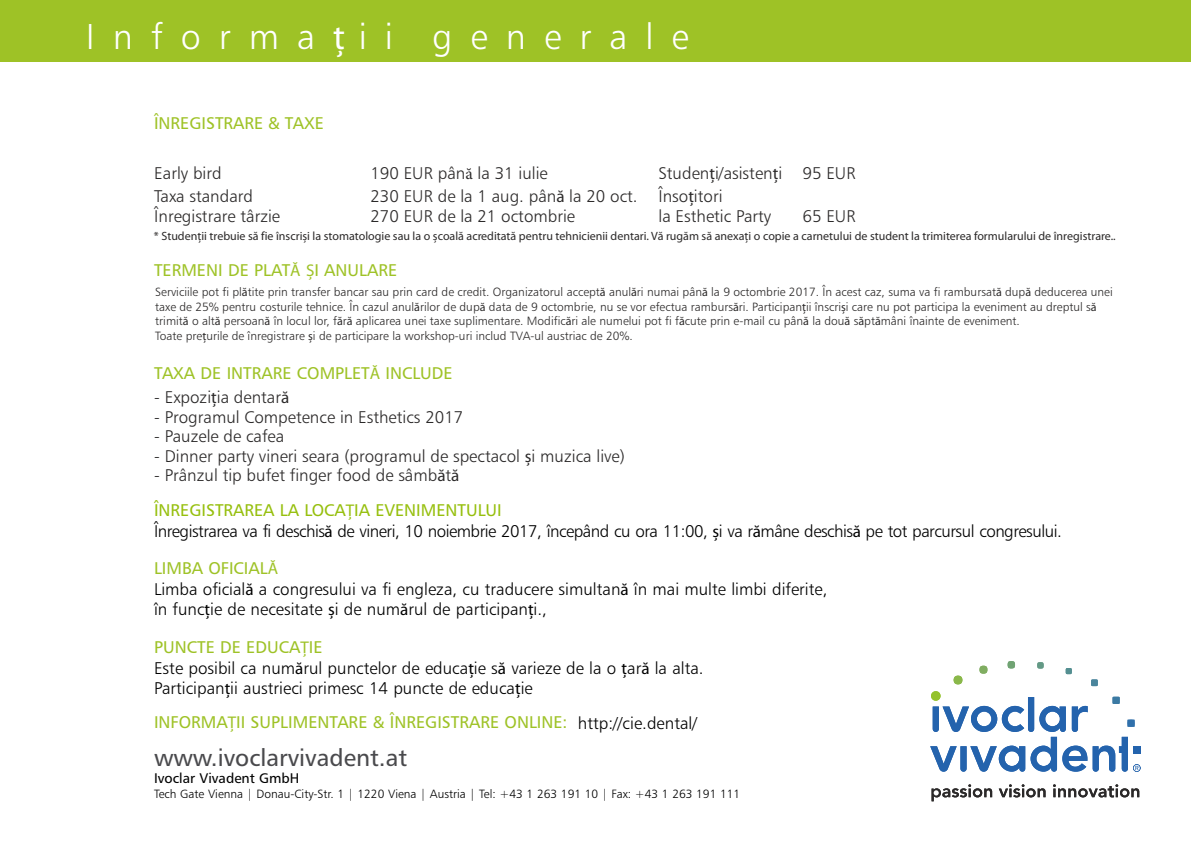
<style>
.page{position:relative;width:1191px;height:842px;background:#fff}
.page>*{position:absolute;margin:0;border:0;box-sizing:border-box;transform-origin:0 0}
.t1{font:36px "Humanist 777 BT Light B";letter-spacing:.5em;color:#fff}
.t2{font:24px "Humanist 777 BT Roman B";color:#4a4a4d}
.t3{font:17px "Humanist 777 BT Light B";color:#2b2929}
.t4{font:17px/20px "Humanist 777 BT Light B";color:#000}
.t5{font:17px "Humanist 777 BT Roman B";color:#9ec226}
.t6{font:17px "Humanist 777 BT Light B";letter-spacing:-.03em;color:#000}
.t7{font:17px "Humanist 777 BT Roman B";color:#96bf0d}
.t8{font:14px "Humanist 777 BT Roman B";color:#000}
.t9{font:12px/14.6px "Humanist 777 BT Light B";color:#2b2929}
.t10{font:12px "Myriad Pro";color:#2b2929}
.t11{font:12px "Humanist 777 BT Light B";color:#000}
.s1{font-family:"Myriad Pro"}
.s2{font-family:"Minion Pro"}
.s3{font-family:"Humanist 777 BT Light B";color:#000}
</style>
<div class="page">
<div style="left:0;top:0;width:1191px;height:62px;background:#9ec226"></div>
<div style="left:1091px;top:679px;width:7px;height:7px;background:#4a859c"></div>
<svg style="left:1065px;top:668px;width:7px;height:6px"></svg>
<svg style="left:979px;top:665px;width:8px;height:9px"></svg>
<svg style="left:953px;top:675px;width:9px;height:10px"></svg>
<svg style="left:930px;top:691px;width:210px;height:81px"></svg>
<svg style="left:931px;top:784px;width:61px;height:17px"></svg>
<svg style="left:998px;top:784px;width:47px;height:13px"></svg>
<svg style="left:1053px;top:784px;width:86px;height:13px"></svg>
<svg style="left:1037px;top:662px;width:6px;height:7px"></svg>
<svg style="left:1007px;top:661px;width:8px;height:8px"></svg>
<h1 class="t1" style="left:86px;top:22px;width:604px">Informa<span class="s1">ț</span>ii generale</h1>
<h3 class="t5" style="left:154px;top:116px;width:171px">ÎNREGISTRARE &amp; TAXE</h3>
<h3 class="t3" style="left:154px;top:166px;width:69px">Early bird</h3>
<h3 class="t3" style="left:370px;top:166px;width:179px">190 EUR pân<span class="s2">ă</span> la 31 iulie</h3>
<h3 class="t3" style="left:658px;top:166px;width:199px">Studen<span class="s1">ț</span>i/asisten<span class="s1">ț</span>i 95 EUR</h3>
<h3 class="t3" style="left:154px;top:189px;width:100px">Taxa standard</h3>
<h3 class="t3" style="left:370px;top:189px;width:354px">230 EUR de la 1 aug. pân<span class="s1">ă</span> la 20 oct. Înso<span class="s1">ț</span>itori</h3>
<h3 class="t3" style="left:154px;top:209px;width:127px">Înregistrare târzie</h3>
<h3 class="t3" style="left:370px;top:209px;width:206px">270 EUR de la 21 octombrie</h3>
<h3 class="t3" style="left:658px;top:209px;width:114px">la Esthetic Party</h3>
<h3 class="t3" style="left:802px;top:209px;width:55px">65 EUR</h3>
<p class="t10" style="left:154px;top:231px;width:963px">* Studenții trebuie să fie înscriși la stomatologie sau la o școală acreditată pentru tehnicienii dentari. Vă rugăm să anexați o copie a carnetului de student la trimiterea formularului de înregistrare..</p>
<h3 class="t5" style="left:154px;top:263px;width:245px">TERMENI DE PLAT<span class="s1">Ă Ș</span>I ANULARE</h3>
<p class="t9" style="left:155px;top:286px;width:959px">Serviciile pot fi pl<span class="s1">ă</span>tite prin transfer bancar sau prin card de credit. Organizatorul accept<span class="s1">ă</span> anul<span class="s1">ă</span>ri numai pân<span class="s1">ă</span> la 9 octombrie 2017. În acest caz, suma va fi rambursat<span class="s1">ă</span> dup<span class="s1">ă</span> deducerea unei taxe de 25% pentru costurile tehnice. În cazul anul<span class="s1">ă</span>rilor de dup<span class="s1">ă</span> data de 9 octombrie, nu se vor efectua ramburs<span class="s1">ă</span>ri. Participan<span class="s1">ț</span>ii înscri<span class="s1">ș</span>i care nu pot participa la eveniment au dreptul s<span class="s1">ă </span>trimit<span class="s1">ă</span> o alt<span class="s1">ă</span> persoan<span class="s1">ă</span> în locul lor, f<span class="s1">ă</span>r<span class="s1">ă</span> aplicarea unei taxe suplimentare. Modific<span class="s1">ă</span>ri ale numelui pot fi f<span class="s1">ă</span>cute prin e-mail cu pân<span class="s1">ă</span> la dou<span class="s1">ă</span> s<span class="s1">ă</span>pt<span class="s1">ă</span>mâni înainte de eveniment.<br>Toate pre<span class="s1">ț</span>urile de înregistrare <span class="s1">ș</span>i de participare la workshop-uri includ TVA-ul austriac de 20%.</p>
<h3 class="t5" style="left:154px;top:366px;width:300px">TAXA DE INTRARE COMPLET<span class="s1">Ă</span> INCLUDE</h3>
<h3 class="t3" style="left:154px;top:390px;width:137px">- Expozi<span class="s1">ț</span>ia dentar<span class="s1">ă</span></h3>
<h3 class="t3" style="left:154px;top:410px;width:311px">- Programul Competence in Esthetics 2017</h3>
<h3 class="t3" style="left:154px;top:429px;width:132px">- Pauzele de cafea</h3>
<h3 class="t3" style="left:154px;top:449px;width:472px">- Dinner party vineri seara (programul de spectacol <span class="s1">ș</span>i muzica live)</h3>
<h3 class="t3" style="left:154px;top:468px;width:307px">- Prânzul tip bufet finger food de sâmb<span class="s1">ă</span>t<span class="s1">ă</span></h3>
<h3 class="t7" style="left:154px;top:503px;width:349px">ÎNREGISTRAREA LA LOCA<span class="s1">Ț</span>IA EVENIMENTULUI</h3>
<h3 class="t6" style="left:154px;top:524px;width:909px">Înregistrarea va fi deschis<span class="s1">ă</span> de vineri, 10 noiembrie 2017, începând cu ora 11:00, <span class="s1">ș</span>i va r<span class="s1">ă</span>mâne deschis<span class="s1">ă</span> pe tot parcursul congresului.</h3>
<h3 class="t5" style="left:154px;top:561px;width:125px">LIMBA OFICIAL<span class="s1">Ă</span></h3>
<h3 class="t4" style="left:154px;top:581px;width:675px">Limba oficial<span class="s1">ă</span> a congresului va fi engleza, cu traducere simultan<span class="s1">ă</span> în mai multe limbi diferite, în func<span class="s1">ț</span>ie de necesitate <span class="s1">ș</span>i de num<span class="s1">ă</span>rul de participan<span class="s1">ț</span>i.,</h3>
<h3 class="t5" style="left:154px;top:640px;width:170px">PUNCTE DE EDUCA<span class="s1">Ț</span>IE</h3>
<h3 class="t4" style="left:154px;top:659px;width:551px">Este posibil ca num<span class="s1">ă</span>rul punctelor de educa<span class="s1">ț</span>ie s<span class="s1">ă</span> varieze de la o <span class="s1">ț</span>ar<span class="s1">ă</span> la alta.<br>Participan<span class="s1">ț</span>ii austrieci primesc 14 puncte de educa<span class="s1">ț</span>ie</h3>
<h3 class="t5" style="left:154px;top:715px;width:544px">INFORMA<span class="s1">Ț</span>II SUPLIMENTARE &amp; ÎNREGISTRARE ONLINE: <span class="s3">http://cie.dental/</span></h3>
<h2 class="t2" style="left:154px;top:748px;width:255px">www.ivoclarvivadent.at</h2>
<p class="t8" style="left:154px;top:773px;width:147px">Ivoclar Vivadent GmbH</p>
<p class="t11" style="left:154px;top:788px;width:588px">Tech Gate Vienna | Donau-City-Str. 1 | 1220 Viena | Austria | Tel: +43 1 263 191 10 | Fax: +43 1 263 191 111</p>
</div>
